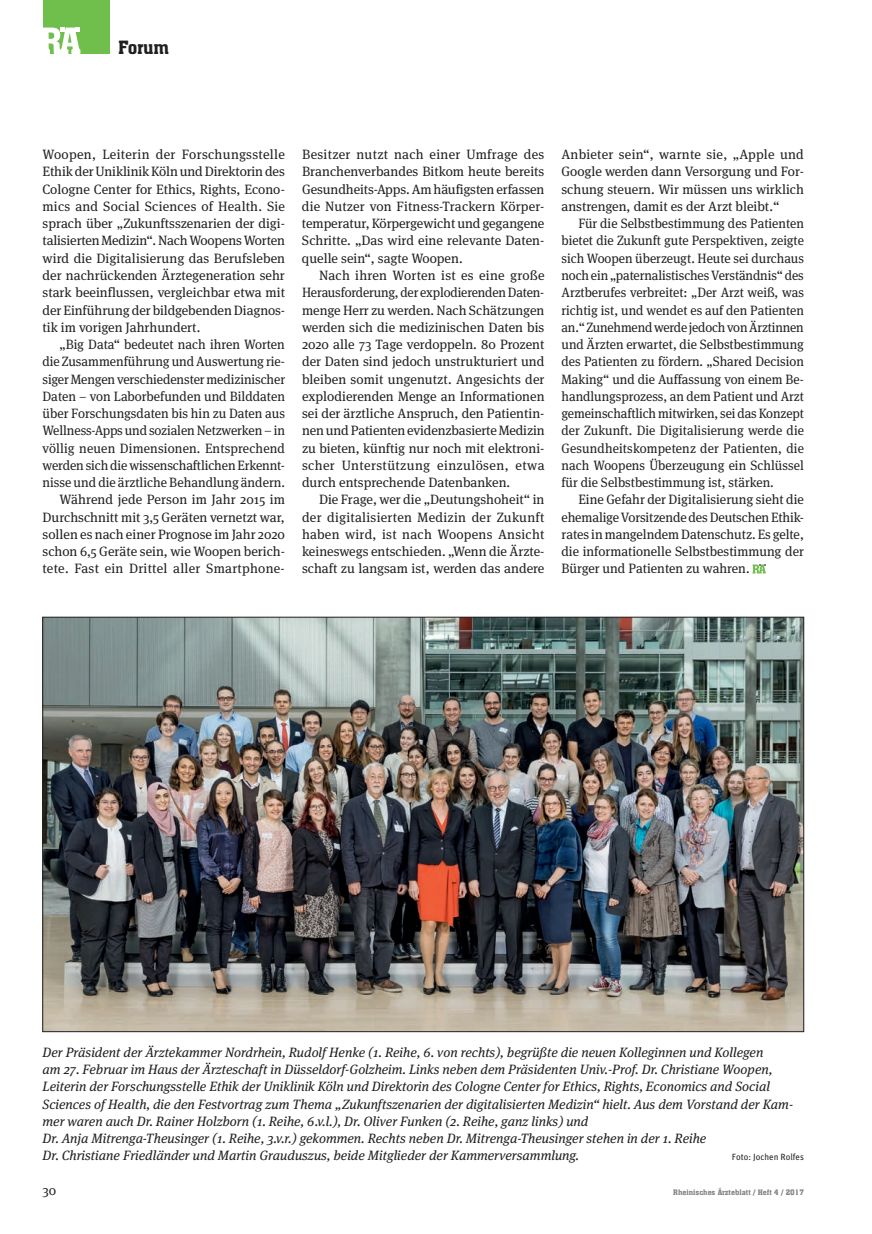
<style>
.page{position:relative;width:872px;height:1234px;background:#fff}
.page>*{position:absolute;margin:0;border:0;box-sizing:border-box;transform-origin:0 0}
.t1{font:18px "Aachen BT";letter-spacing:-.03em;color:#231f20}
.t2{font:13.5px/17.2px "Meta Serif OT";color:#231f20;text-align:justify}
.t3{font:italic 13.5px/17.2px "Meta Serif OT";color:#231f20}
.t4{font:13.5px/17.2px "Meta Serif OT";color:#231f20;text-align:justify;scale:.96 1}
.t5{font:9px "Unit";color:#231f20}
.t6{font:7.5px "Aachen BT";color:#808285}
</style>
<div class="page">
<div style="left:43px;top:0;width:66px;height:54px;background:#70bf4c"></div>
<svg style="left:43px;top:28px;width:37px;height:26px"></svg>
<svg style="left:752px;top:564px;width:13px;height:9px"></svg>
<img style="left:45px;top:619px;width:757px;height:410px">
<h1 class="t1" style="left:118px;top:36px;width:52px">Forum</h1>
<p class="t2" style="left:43px;top:146px;width:244px">Woopen, Leiterin der Forschungsstelle Ethik der Uniklinik Köln und Direktorin des Cologne Center for Ethics, Rights, Econo&shy;mics and Social Sciences of Health. Sie sprach über „Zukunftsszenarien der digi&shy;talisierten Medizin“. Nach Woopens Worten wird die Digitalisierung das Berufsleben der nachrückenden Ärztegeneration sehr stark beeinflussen, vergleichbar etwa mit der Einführung der bildgebenden Diagnos&shy;tik im vorigen Jahrhundert.</p>
<p class="t2" style="left:43px;top:335px;width:244px;text-align:right">„Big Data“ bedeutet nach ihren Worten die Zusammenführung und Auswertung rie&shy;siger Mengen verschiedenster medizinischer Daten − von Laborbefunden und Bilddaten über Forschungsdaten bis hin zu Daten aus Wellness-Apps und sozialen Netzwerken – in völlig neuen Dimensionen. Entsprechend werden sich die wissenschaftlichen Erkennt&shy;nisse und die ärztliche Behandlung ändern.<br>Während jede Person im Jahr 2015 im Durchschnitt mit 3,5 Geräten vernetzt war, sollen es nach einer Prognose im Jahr 2020 schon 6,5 Geräte sein, wie Woopen berich&shy;tete. Fast ein Drittel aller Smartphone--</p>
<p class="t2" style="left:302px;top:146px;width:244px">Besitzer nutzt nach einer Umfrage des Branchenverbandes Bitkom heute bereits Gesundheits--Apps. Am häufigsten erfassen die Nutzer von Fitness-Trackern Körper&shy;temperatur, Körpergewicht und gegangene Schritte. „Das wird eine relevante Daten&shy;quelle sein“, sagte Woopen.</p>
<p class="t2" style="left:302px;top:266px;width:244px;text-indent:17px">Nach ihren Worten ist es eine große Herausforderung, der explodierenden Daten&shy;menge Herr zu werden. Nach Schätzungen werden sich die medizinischen Daten bis 2020 alle 73 Tage verdoppeln. 80 Prozent der Daten sind jedoch unstrukturiert und bleiben somit ungenutzt. Angesichts der explodierenden Menge an Informationen sei der ärztliche Anspruch, den Patientin&shy;nen und Patienten evidenzbasierte Medizin zu bieten, künftig nur noch mit elektroni&shy;scher Unterstützung einzulösen, etwa durch entsprechende Datenbanken.</p>
<p class="t2" style="left:302px;top:491px;width:244px;text-indent:17px">Die Frage, wer die „Deutungshoheit“ in der digitalisierten Medizin der Zukunft haben wird, ist nach Woopens Ansicht keineswegs entschieden. „Wenn die Ärzte&shy;schaft zu langsam ist, werden das andere</p>
<p class="t2" style="left:561px;top:146px;width:244px">Anbieter sein“, warnte sie, „Apple und Google werden dann Versorgung und For&shy;schung steuern. Wir müssen uns wirklich anstrengen, damit es der Arzt bleibt.“</p>
<p class="t4" style="left:561px;top:215px;width:254px;text-indent:17px">Für die Selbstbestimmung des Patienten bietet die Zukunft gute Perspektiven, zeigte sich Woopen überzeugt. Heute sei durchaus noch ein „paternalistisches Verständnis“ des Arztberufes verbreitet: „Der Arzt weiß, was richtig ist, und wendet es auf den Patienten an.“ Zunehmend werde jedoch von Ärztinnen und Ärzten erwartet, die Selbstbestimmung des Patienten zu fördern. „Shared Decision Making“ und die Auffassung von einem Be&shy;handlungsprozess, an dem Patient und Arzt gemeinschaftlich mitwirken, sei das Konzept der Zukunft. Die Digitalisierung werde die Gesundheitskompetenz der Patienten, die nach Woopens Überzeugung ein Schlüssel für die Selbstbestimmung ist, stärken.</p>
<p class="t2" style="left:561px;top:491px;width:244px;text-indent:17px">Eine Gefahr der Digitalisierung sieht die ehemalige Vorsitzende des Deutschen Ethik&shy;rates in mangelndem Datenschutz. Es gelte, die informationelle Selbstbestimmung der Bürger und Patienten zu wahren.</p>
<p class="t3" style="left:43px;top:1043px;width:752px">Der Präsident der Ärztekammer Nordrhein, Rudolf Henke (1. Reihe, 6. von rechts), begrüßte die neuen Kolleginnen und Kollegen<br>am 27. Februar im Haus der Ärzteschaft in Düsseldorf-Golzheim. Links neben dem Präsidenten Univ.-Prof. Dr. Christiane Woopen, Leiterin der Forschungsstelle Ethik der Uniklinik Köln und Direktorin des Cologne Center for Ethics, Rights, Economics and Social Sciences of Health, die den Festvortrag zum Thema „Zukunftszenarien der digitalisierten Medizin“ hielt. Aus dem Vorstand der Kam&shy;mer waren auch Dr. Rainer Holzborn (1. Reihe, 6.v.l.), Dr. Oliver Funken (2. Reihe, ganz links) und<br>Dr. Anja Mitrenga-Theusinger (1. Reihe, 3.v.r.) gekommen. Rechts neben Dr. Mitrenga-Theusinger stehen in der 1. Reihe<br>Dr. Christiane Friedländer und Martin Grauduszus, beide Mitglieder der Kammerversammlung.</p>
<p class="t5" style="left:732px;top:1151px;width:74px">Foto: Jochen Rolfes</p>
<p class="t2" style="left:43px;top:1181px;width:15px">30</p>
<p class="t6" style="left:673px;top:1187px;width:132px">Rheinisches Ärzteblatt / Heft 4 / 2017</p>
</div>
